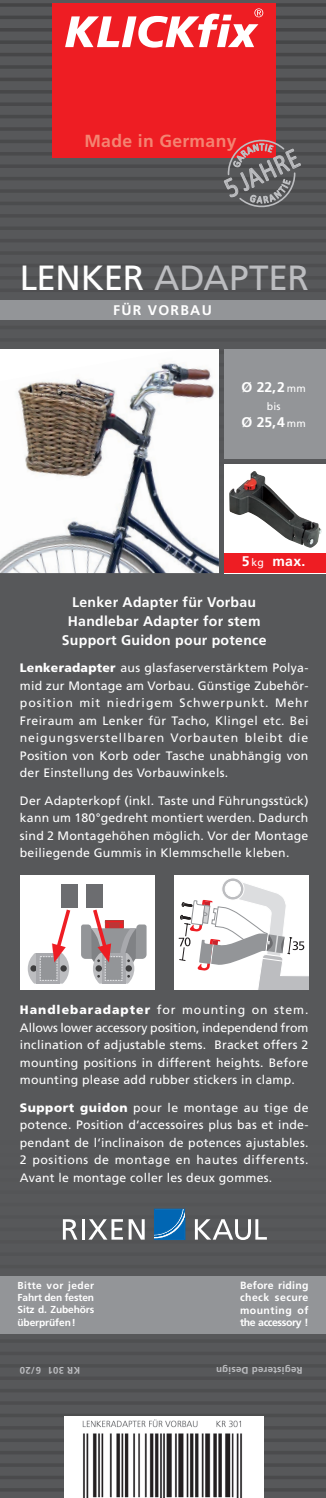
<style>
.page{position:relative;width:326px;height:1498px;background:#fff}
.page>*{position:absolute;margin:0;border:0;box-sizing:border-box;transform-origin:0 0}
.t1{font:35px "Frutiger LT Std";letter-spacing:-.005em;color:#bcbdc0}
.t2{font:28.18px "Calibri";color:#bcbdc0;scale:.83 1}
.t3{font:700 17.5px "Frutiger LT Std";letter-spacing:.02em;color:#f48472}
.t4{font:700 14px/19.2px "Frutiger LT Std";letter-spacing:.02em;color:#fff;text-align:center}
.t5{font:700 14px "Frutiger LT Std";letter-spacing:.09em;color:#fff}
.t6{font:12.25px/17.5px "Frutiger LT Std";letter-spacing:.02em;color:#fff;text-align:justify}
.t7{font:700 10.5px/12.2px "Frutiger LT Std";letter-spacing:.02em;color:#fff;text-align:justify}
.t8{font:10.5px "Frutiger LT Std";color:#fff}
.t9{font:700 10.15px/12.2px "Frutiger LT Std";letter-spacing:-.01em;color:#fff;text-align:justify}
.t10{font:700 9.62px "Frutiger LT Std";letter-spacing:.03em;color:#bcbdc0}
.s1{color:#fff}
.s2{font-weight:400;font-size:10.5px}
.s3{font-weight:900}
</style>
<div class="page">
<div style="left:0;top:0;width:325px;height:1498px;background:#57585a"></div>
<hr style="left:0;top:1141px;width:325px;height:3px;background:#3e3e3f">
<hr style="left:0;top:1153px;width:325px;height:3px;background:#3e3e3f">
<hr style="left:0;top:1178px;width:325px;height:3px;background:#3e3e3f">
<hr style="left:0;top:1203px;width:325px;height:3px;background:#3e3e3f">
<hr style="left:0;top:1215px;width:325px;height:4px;background:#535557">
<hr style="left:0;top:1227px;width:325px;height:4px;background:#535456">
<hr style="left:0;top:1240px;width:325px;height:3px;background:#3e3e3f">
<hr style="left:0;top:1252px;width:325px;height:4px;background:#525355">
<hr style="left:0;top:1265px;width:325px;height:3px;background:#3e3e3f">
<hr style="left:0;top:1339px;width:325px;height:4px;background:#4f5052">
<hr style="left:0;top:1351px;width:325px;height:4px;background:#4f4f51">
<hr style="left:0;top:1364px;width:325px;height:3px;background:#3e3e3f">
<hr style="left:0;top:1376px;width:325px;height:4px;background:#4e4e50">
<hr style="left:0;top:1389px;width:325px;height:3px;background:#3e3e3f">
<hr style="left:0;top:1401px;width:325px;height:4px;background:#4e4e50">
<hr style="left:0;top:1413px;width:325px;height:4px;background:#4c4d4e">
<hr style="left:0;top:1426px;width:325px;height:3px;background:#3e3e3f">
<hr style="left:0;top:1438px;width:325px;height:4px;background:#4b4c4e">
<hr style="left:0;top:1451px;width:325px;height:3px;background:#3e3e3f">
<hr style="left:0;top:1463px;width:325px;height:4px;background:#4c4d4e">
<hr style="left:0;top:1475px;width:325px;height:4px;background:#4a4b4c">
<hr style="left:0;top:1488px;width:325px;height:3px;background:#3e3e3f">
<hr style="left:0;top:487px;width:325px;height:3px;background:#3e3e3f">
<hr style="left:0;top:450px;width:325px;height:3px;background:#3e3e3f">
<hr style="left:0;top:425px;width:325px;height:3px;background:#3e3e3f">
<hr style="left:0;top:388px;width:325px;height:3px;background:#3e3e3f">
<hr style="left:0;top:363px;width:325px;height:3px;background:#3e3e3f">
<hr style="left:0;top:338px;width:325px;height:4px;background:#505153">
<hr style="left:0;top:326px;width:325px;height:3px;background:#3e3e3f">
<hr style="left:0;top:288px;width:325px;height:4px;background:#4f4f51">
<hr style="left:0;top:276px;width:325px;height:4px;background:#4e4f50">
<hr style="left:0;top:264px;width:325px;height:3px;background:#3e3e3f">
<hr style="left:0;top:251px;width:325px;height:4px;background:#4e4e50">
<hr style="left:0;top:239px;width:325px;height:3px;background:#3e3e3f">
<hr style="left:0;top:226px;width:325px;height:4px;background:#4c4d4e">
<hr style="left:0;top:214px;width:325px;height:4px;background:#4c4c4e">
<hr style="left:0;top:202px;width:325px;height:3px;background:#3e3e3f">
<hr style="left:0;top:189px;width:325px;height:4px;background:#4c4c4e">
<hr style="left:0;top:177px;width:325px;height:3px;background:#3e3e3f">
<hr style="left:0;top:164px;width:325px;height:4px;background:#4a4a4c">
<hr style="left:0;top:152px;width:325px;height:4px;background:#4a4a4c">
<hr style="left:0;top:140px;width:325px;height:3px;background:#3e3e3f">
<hr style="left:0;top:127px;width:325px;height:4px;background:#4b494a">
<hr style="left:0;top:115px;width:325px;height:3px;background:#3e3e3f">
<hr style="left:0;top:102px;width:325px;height:4px;background:#48484a">
<hr style="left:0;top:90px;width:325px;height:4px;background:#484849">
<hr style="left:0;top:78px;width:325px;height:3px;background:#3e3e3f">
<hr style="left:0;top:65px;width:325px;height:4px;background:#4a4748">
<hr style="left:0;top:53px;width:325px;height:3px;background:#3e3e3f">
<hr style="left:0;top:40px;width:325px;height:4px;background:#464647">
<hr style="left:0;top:28px;width:325px;height:4px;background:#454547">
<hr style="left:0;top:16px;width:325px;height:3px;background:#3e3e3f">
<svg style="left:0;top:3px;width:325px;height:4px"></svg>
<div style="left:223px;top:350px;width:102px;height:109px;background:#939598"></div>
<div style="left:64px;top:1416px;width:199px;height:82px;background:#fff"></div>
<img style="left:82px;top:1419px;width:161px;height:79px">
<div style="left:174px;top:876px;width:134px;height:114px;background:#fff"></div>
<div style="left:221px;top:877px;width:23px;height:23px;border:1px solid #fff;border-radius:50%"></div>
<svg style="left:178px;top:878px;width:130px;height:112px"></svg>
<div style="left:20px;top:876px;width:134px;height:114px;background:#fff"></div>
<div style="left:61px;top:884px;width:16px;height:24px;background:#6c6d70"></div>
<div style="left:85px;top:884px;width:17px;height:24px;background:#6c6d70"></div>
<svg style="left:28px;top:909px;width:43px;height:74px"></svg>
<svg style="left:81px;top:906px;width:65px;height:77px"></svg>
<div style="left:0;top:1276px;width:325px;height:57px;background:#939598"></div>
<img style="left:0;top:350px;width:218px;height:223px">
<div style="left:223px;top:464px;width:102px;height:109px;background:#fff"></div>
<img style="left:229px;top:471px;width:92px;height:77px">
<div style="left:0;top:300px;width:325px;height:20px;background:#939598"></div>
<div style="left:223px;top:553px;width:102px;height:20px;background:#ee1d23"></div>
<svg style="left:63px;top:1219px;width:14px;height:20px"></svg>
<hr style="left:81px;top:1219px;width:3px;height:20px;background:#fff">
<svg style="left:89px;top:1219px;width:55px;height:20px"></svg>
<svg style="left:194px;top:1219px;width:72px;height:21px"></svg>
<svg style="left:154px;top:1209px;width:31px;height:31px"></svg>
<div style="left:52px;top:4px;width:223px;height:154px;background:#ee1d23"></div>
<svg style="left:65px;top:8px;width:197px;height:40px"></svg>
<svg style="left:223px;top:136px;width:77px;height:72px"></svg>
<h3 class="t3" style="left:84px;top:131px;width:153px">Made in Germany</h3>
<h2 class="t2" style="left:218px;top:173px;width:97px;rotate:-25deg">5 JAHRE</h2>
<h1 class="t1" style="left:19px;top:257px;width:290px"><span class="s1">LENKER</span> ADAPTER</h1>
<p class="t5" style="left:113px;top:302px;width:100px">FÜR VORBAU</p>
<p class="t4" style="left:241px;top:378px;width:66px">Ø 22,2 <span class="s2">mm</span></p>
<p class="t8" style="left:266px;top:400px;width:15px">bis</p>
<p class="t4" style="left:241px;top:413px;width:65px">Ø 25,4 <span class="s2">mm</span></p>
<p class="t4" style="left:241px;top:552px;width:65px">5<span class="s2">kg</span> max.</p>
<p class="t4" style="left:62px;top:592px;width:206px">Lenker Adapter für Vorbau<br>Handlebar Adapter for stem<br>Support Guidon pour potence</p>
<p class="t6" style="left:20px;top:659px;width:289px"><span class="s3">Lenkeradapter</span> aus glasfaserverstärktem Polya&shy;mid zur Montage am Vorbau. Günstige Zubehör&shy;position mit niedrigem Schwerpunkt. Mehr Freiraum am Lenker für Tacho, Klingel etc. Bei neigungsverstellbaren Vorbauten bleibt die Position von Korb oder Tasche unabhängig von der Einstellung des Vorbauwinkels.</p>
<p class="t6" style="left:20px;top:792px;width:289px">Der Adapterkopf (inkl. Taste und Führungsstück) kann um 180°gedreht montiert werden. Dadurch sind 2 Montagehöhen möglich. Vor der Montage beiliegende Gummis in Klemmschelle kleben.</p>
<p class="t6" style="left:20px;top:1001px;width:289px"><span class="s3">Handlebaradapter</span> for mounting on stem.<br>Allows lower accessory position, independend from inclination of adjustable stems. Bracket offers 2 mounting positions in different heights. Before mounting please add rubber stickers in clamp.</p>
<p class="t6" style="left:20px;top:1098px;width:289px"><span class="s3">Support guidon</span> pour le montage au tige de potence. Position d‘accessoires plus bas et inde&shy;pendant de l‘inclinaison de potences ajustables.<br>2 positions de montage en hautes differents.<br>Avant le montage coller les deux gommes.</p>
<p class="t9" style="left:17px;top:1279px;width:78px">Bitte vor jeder Fahrt den festen Sitz d. Zubehörs überprüfen !</p>
<p class="t7" style="left:239px;top:1279px;width:70px">Before riding check secure mounting of the accessory !</p>
<p class="t10" style="left:80px;top:1376px;width:61px;rotate:-180deg">KR 301 6/20</p>
<p class="t10" style="left:302px;top:1376px;width:88px;rotate:-180deg">Registered Design</p>
</div>
